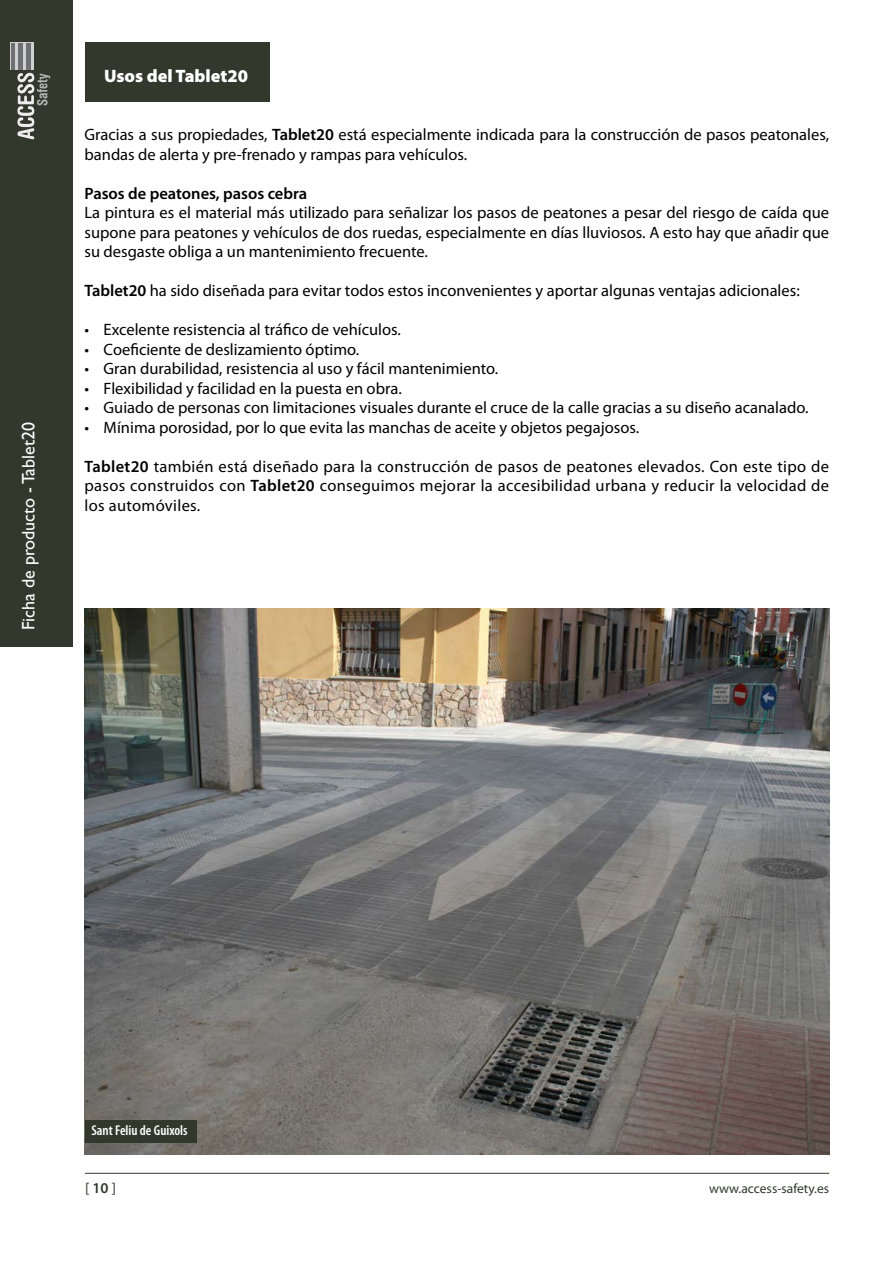
<style>
.page{position:relative;width:893px;height:1263px;background:#fff}
.page>*{position:absolute;margin:0;border:0;box-sizing:border-box;transform-origin:0 0}
.t1{font:18px "Gill Sans";color:#fff}
.t2{font:900 18px "Myriad Pro";color:#fff}
.t3{font:16.5px/19.5px "Myriad Pro";color:#000;text-align:justify}
.t4{font:600 16.5px "Myriad Pro";color:#000}
.t5{font:15px "Myriad Pro";color:#33382d}
.t6{font:600 condensed 14.25px "Myriad Pro";color:#fff}
.t7{font:13.5px "Myriad Pro";color:#33382d}
.s1{font-weight:600}
</style>
<div class="page">
<div style="left:0;top:0;width:72px;height:647px;background:#33382d"></div>
<svg style="left:17px;top:73px;width:33px;height:66px"></svg>
<svg style="left:15px;top:43px;width:19px;height:27px"></svg>
<hr style="left:11px;top:43px;width:4px;height:27px;background:#707073">
<hr style="left:18px;top:43px;width:4px;height:27px;background:#707073">
<hr style="left:26px;top:43px;width:4px;height:27px;background:#707073">
<hr style="left:85px;top:1173px;width:744px;height:1px;background:#33382d">
<img style="left:85px;top:608px;width:744px;height:546px">
<div style="left:85px;top:1120px;width:111px;height:22px;background:#33382d"></div>
<div style="left:85px;top:43px;width:184px;height:59px;background:#33382d"></div>
<p class="t1" style="left:18px;top:630px;width:209px;rotate:-90deg">Ficha de producto - Tablet20</p>
<p class="t2" style="left:104px;top:65px;width:145px">Usos del Tablet20</p>
<p class="t3" style="left:85px;top:125px;width:746px">Gracias a sus propiedades, <span class="s1">Tablet20</span> está especialmente indicada para la construcción de pasos peatonales, bandas de alerta y pre-frenado y rampas para vehículos.</p>
<p class="t4" style="left:85px;top:184px;width:224px">Pasos de peatones, pasos cebra</p>
<p class="t3" style="left:85px;top:203px;width:746px">La pintura es el material más utilizado para señalizar los pasos de peatones a pesar del riesgo de caída que supone para peatones y vehículos de dos ruedas, especialmente en días lluviosos. A esto hay que añadir que su desgaste obliga a un mantenimiento frecuente.</p>
<p class="t3" style="left:85px;top:281px;width:717px"><span class="s1">Tablet20</span> ha sido diseñada para evitar todos estos inconvenientes y aportar algunas ventajas adicionales:</p>
<p class="t3" style="left:85px;top:320px;width:318px">• Excelente resistencia al tráfico de vehículos.</p>
<p class="t3" style="left:85px;top:340px;width:276px">• Coeficiente de deslizamiento óptimo.</p>
<p class="t3" style="left:85px;top:359px;width:415px">• Gran durabilidad, resistencia al uso y fácil mantenimiento.</p>
<p class="t3" style="left:85px;top:379px;width:319px">• Flexibilidad y facilidad en la puesta en obra.</p>
<p class="t3" style="left:85px;top:398px;width:725px">• Guiado de personas con limitaciones visuales durante el cruce de la calle gracias a su diseño acanalado.</p>
<p class="t3" style="left:85px;top:418px;width:556px">• Mínima porosidad, por lo que evita las manchas de aceite y objetos pegajosos.</p>
<p class="t3" style="left:85px;top:457px;width:746px"><span class="s1">Tablet20</span> también está diseñado para la construcción de pasos de peatones elevados. Con este tipo de pasos construidos con <span class="s1">Tablet20</span> conseguimos mejorar la accesibilidad urbana y reducir la velocidad de los automóviles.</p>
<p class="t6" style="left:91px;top:1122px;width:98px">Sant Feliu de Guixols</p>
<p class="t5" style="left:85px;top:1180px;width:32px">[ <span class="s1">10</span> ]</p>
<p class="t7" style="left:709px;top:1181px;width:122px">www.access-safety.es</p>
</div>
